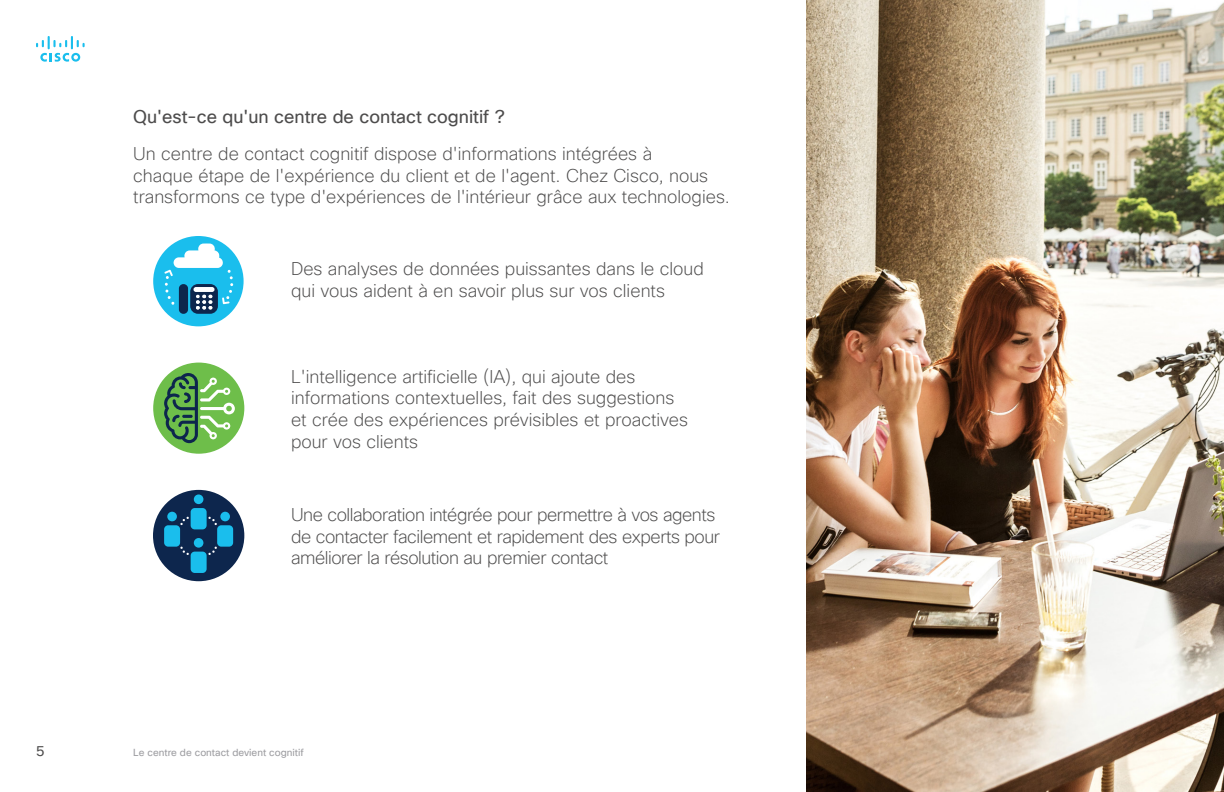
<style>
.page{position:relative;width:1224px;height:792px;background:#fff}
.page>*{position:absolute;margin:0;border:0;box-sizing:border-box;transform-origin:0 0}
.t1{font:200 18px/21.6px "Cisco Sans TT";color:#4d4c4c}
.t2{font:200 18px/21.6px "Cisco Sans TT";letter-spacing:-.025em;color:#4d4c4c}
.t3{font:18px "Cisco Sans TT";color:#4d4c4c}
.t4{font:14px "Cisco Sans TT";color:#4d4c4c}
.t5{font:10px "Cisco Sans TT";color:#9e9ea2}
</style>
<div class="page">
<svg style="left:36px;top:36px;width:49px;height:26px"></svg>
<div style="left:153px;top:236px;width:91px;height:90px;background:#1abeed;border-radius:50%"></div>
<div style="left:179px;top:284px;width:9px;height:30px;background:#0d264d;border-radius:4px"></div>
<svg style="left:190px;top:284px;width:28px;height:30px"></svg>
<svg style="left:164px;top:243px;width:69px;height:66px"></svg>
<div style="left:153px;top:363px;width:91px;height:91px;background:#6ebe4a;border-radius:50%"></div>
<svg style="left:164px;top:373px;width:71px;height:70px"></svg>
<div style="left:153px;top:490px;width:91px;height:91px;background:#0d264d;border-radius:50%"></div>
<div style="left:164px;top:525px;width:16px;height:22px;background:#1abeed;border-radius:4px"></div>
<div style="left:167px;top:512px;width:10px;height:9px;background:#1abeed;border-radius:50%"></div>
<div style="left:217px;top:525px;width:16px;height:22px;background:#1abeed;border-radius:4px"></div>
<div style="left:220px;top:512px;width:10px;height:9px;background:#1abeed;border-radius:50%"></div>
<div style="left:191px;top:508px;width:16px;height:21px;background:#1abeed;border-radius:4px"></div>
<div style="left:194px;top:494px;width:9px;height:10px;background:#1abeed;border-radius:50%"></div>
<div style="left:191px;top:552px;width:16px;height:21px;background:#1abeed;border-radius:4px"></div>
<div style="left:194px;top:538px;width:9px;height:10px;background:#1abeed;border-radius:50%"></div>
<svg style="left:180px;top:517px;width:9px;height:8px"></svg>
<svg style="left:208px;top:517px;width:9px;height:8px"></svg>
<svg style="left:180px;top:547px;width:9px;height:8px"></svg>
<svg style="left:208px;top:547px;width:9px;height:8px"></svg>
<img style="left:806px;top:0;width:418px;height:792px">
<p class="t3" style="left:133px;top:105px;width:373px">Qu'est-ce qu'un centre de contact cognitif ?</p>
<p class="t1" style="left:133px;top:143px;width:598px">Un centre de contact cognitif dispose d'informations intégrées à<br>chaque étape de l'expérience du client et de l'agent. Chez Cisco, nous transformons ce type d'expériences de l'intérieur grâce aux technologies.</p>
<p class="t1" style="left:291px;top:259px;width:414px">Des analyses de données puissantes dans le cloud qui vous aident à en savoir plus sur vos clients</p>
<p class="t1" style="left:291px;top:366px;width:399px">L'intelligence artificielle (IA), qui ajoute des informations contextuelles, fait des suggestions et crée des expériences prévisibles et proactives pour vos clients</p>
<p class="t2" style="left:291px;top:505px;width:430px">Une collaboration intégrée pour permettre à vos agents de contacter facilement et rapidement des experts pour améliorer la résolution au premier contact</p>
<p class="t4" style="left:36px;top:742px;width:10px">5</p>
<p class="t5" style="left:133px;top:746px;width:172px">Le centre de contact devient cognitif</p>
</div>
